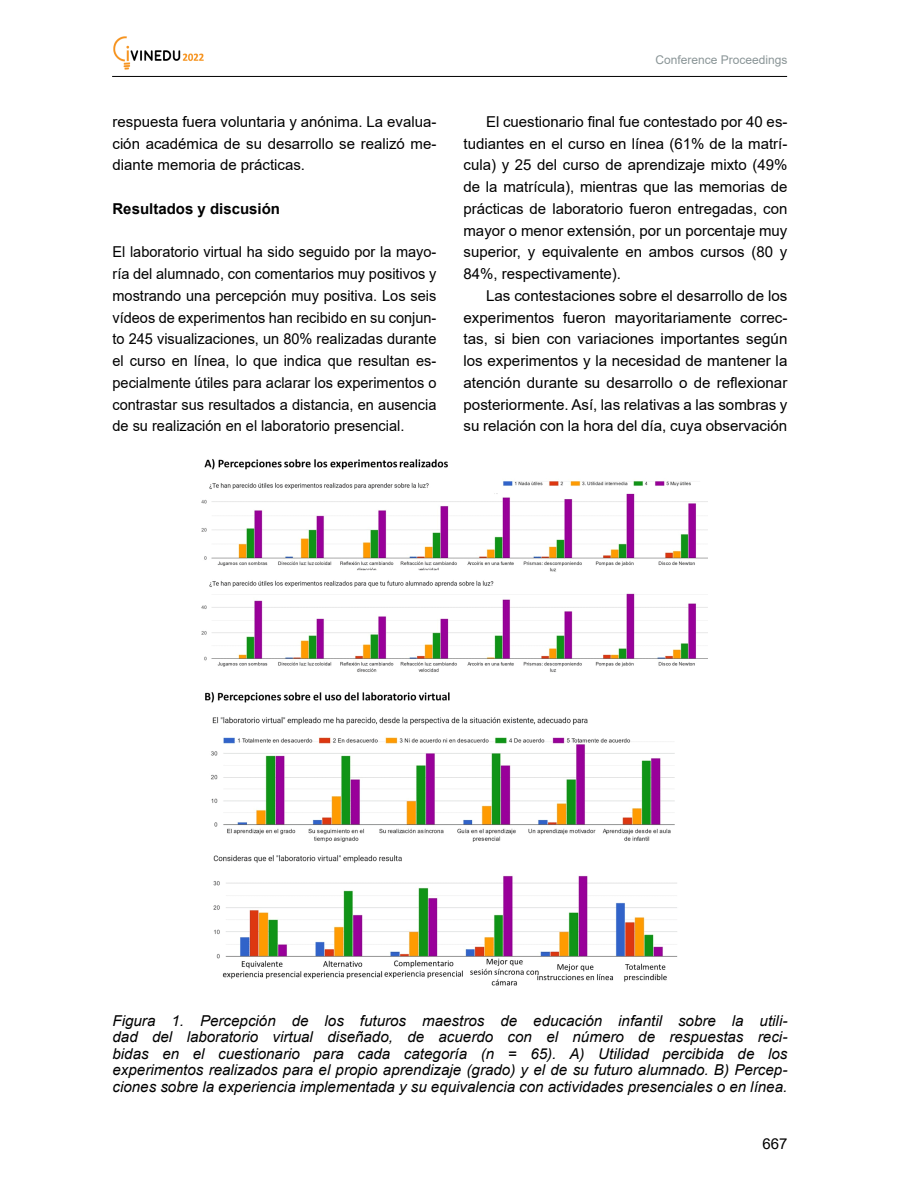
<style>
.page{position:relative;width:900px;height:1200px;background:#fff}
.page>*{position:absolute;margin:0;border:0;box-sizing:border-box;transform-origin:0 0}
.Texto{font:15px/21.8px "Arial";color:#000;text-align:justify}
.Texto-2{font:italic 15px/16.5px "Arial";color:#000;text-align:justify}
.Texto-3{font:700 15px "Arial";color:#000}
.t1{font:12px "Arial";color:#8a9597}
</style>
<div class="page">
<img style="left:113px;top:36px;width:91px;height:34px">
<hr style="left:112px;top:76px;width:675px;height:1px;background:#000">
<img style="left:201px;top:459px;width:507px;height:527px">
<p class="Texto" style="left:112px;top:111px;width:325px">respuesta fuera voluntaria y anónima. La evalua&shy;ción académica de su desarrollo se realizó me&shy;diante memoria de prácticas.</p>
<p class="Texto-3" style="left:112px;top:198px;width:169px">Resultados y discusión</p>
<p class="Texto" style="left:112px;top:241px;width:325px">El laboratorio virtual ha sido seguido por la mayo&shy;ría del alumnado, con comentarios muy positivos y mostrando una percepción muy positiva. Los seis vídeos de experimentos han recibido en su conjun&shy;to 245 visualizaciones, un 80% realizadas durante el curso en línea, lo que indica que resultan es&shy;pecialmente útiles para aclarar los experimentos o contrastar sus resultados a distancia, en ausencia de su realización en el laboratorio presencial.</p>
<p class="t1" style="left:655px;top:52px;width:134px">Conference Proceedings</p>
<p class="Texto" style="left:464px;top:111px;width:325px;text-indent:22px">El cuestionario final fue contestado por 40 es&shy;tudiantes en el curso en línea (61% de la matrí&shy;cula) y 25 del curso de aprendizaje mixto (49% de la matrícula), mientras que las memorias de prácticas de laboratorio fueron entregadas, con mayor o menor extensión, por un porcentaje muy superior, y equivalente en ambos cursos (80 y 84%, respectivamente).</p>
<p class="Texto" style="left:464px;top:285px;width:326px;text-indent:22px">Las contestaciones sobre el desarrollo de los experimentos fueron mayoritariamente correc&shy;tas, si bien con variaciones importantes según los experimentos y la necesidad de mantener la atención durante su desarrollo o de reflexionar posteriormente. Así, las relativas a las sombras y su relación con la hora del día, cuya observación</p>
<p class="Texto-2" style="left:112px;top:1013px;width:677px">Figura 1. Percepción de los futuros maestros de educación infantil sobre la utili&shy;dad del laboratorio virtual diseñado, de acuerdo con el número de respuestas reci&shy;bidas en el cuestionario para cada categoría (n = 65). A) Utilidad percibida de los experimentos realizados para el propio aprendizaje (grado) y el de su futuro alumnado. B) Percep&shy;ciones sobre la experiencia implementada y su equivalencia con actividades presenciales o en línea.</p>
<p class="Texto" style="left:762px;top:1133px;width:27px">667</p>
</div>
